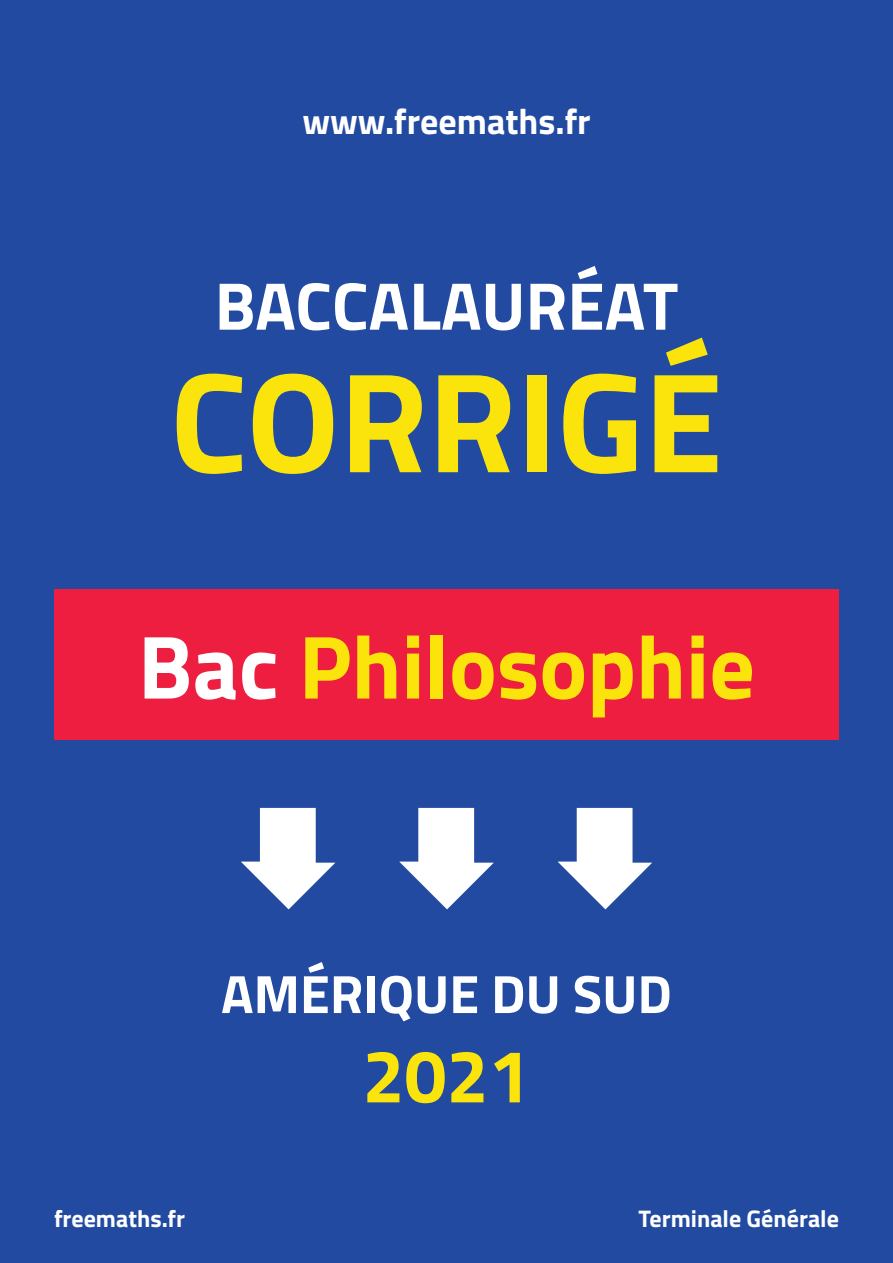
<style>
.page{position:relative;width:893px;height:1263px;background:#214aa0}
.page>*{position:absolute;margin:0;border:0;box-sizing:border-box;transform-origin:0 0}
.t1{font:700 142.5px "Titillium";color:#fbe30c}
.t2{font:700 90px "Titillium";color:#fbe30c}
.t3{font:700 75px "Titillium";color:#fbe30c}
.t4{font:700 67.5px "Titillium";color:#fff}
.t5{font:700 54px "Titillium";color:#fff}
.t6{font:700 36px "Titillium";color:#fff}
.t7{font:700 24px "Titillium";color:#fff}
.s1{color:#fff}
</style>
<div class="page">
<svg style="left:241px;top:808px;width:94px;height:101px"></svg>
<svg style="left:399px;top:808px;width:95px;height:101px"></svg>
<svg style="left:558px;top:808px;width:94px;height:101px"></svg>
<div style="left:54px;top:589px;width:785px;height:151px;background:#ed1e40"></div>
<h3 class="t6" style="left:302px;top:94px;width:290px">www.freemaths.fr</h3>
<h3 class="t4" style="left:215px;top:254px;width:465px">BACCALAURÉAT</h3>
<h1 class="t1" style="left:170px;top:313px;width:554px">CORRIGÉ</h1>
<h2 class="t2" style="left:138px;top:598px;width:619px"><span class="s1">Bac</span> Philosophie</h2>
<p class="t5" style="left:221px;top:953px;width:452px">AMÉRIQUE DU SUD</p>
<h3 class="t3" style="left:362px;top:1019px;width:169px">2021</h3>
<p class="t7" style="left:54px;top:1200px;width:133px">freemaths.fr</p>
<p class="t7" style="left:639px;top:1200px;width:202px">Terminale Générale</p>
</div>
